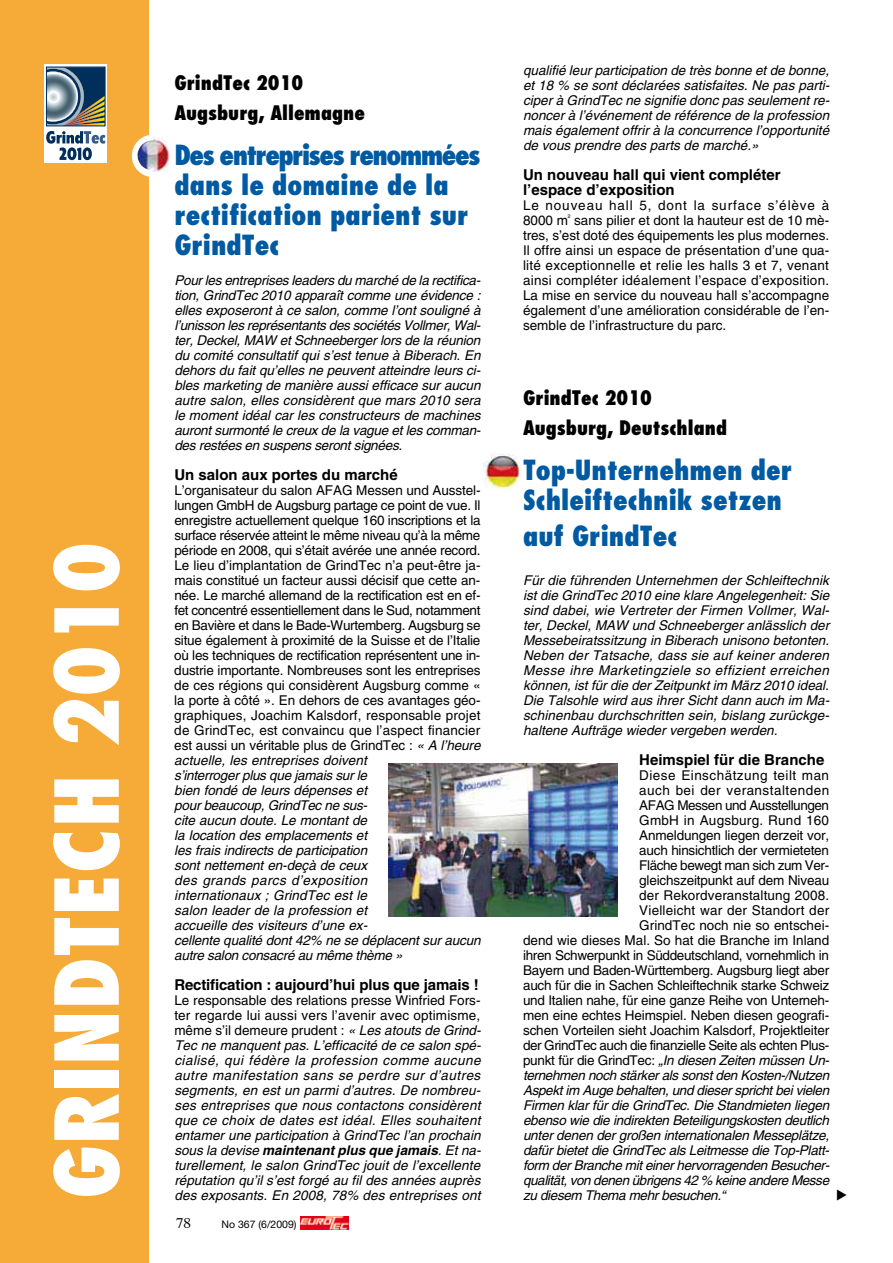
<style>
.page{position:relative;width:893px;height:1263px;background:#fff}
.page>*{position:absolute;margin:0;border:0;box-sizing:border-box;transform-origin:0 0}
.t1{font:800 condensed 85.5px "Futura";color:#fff}
.t2{font:800 condensed 27px/30px "Futura";color:#005aa2}
.t3{font:800 condensed 19.5px/30px "Futura";color:#000}
.t4{font:700 15px/15px "Helvetica";color:#000}
.t5{font:italic 13.5px/15px "Helvetica";letter-spacing:-.02em;color:#000;text-align:justify}
.t6{font:13.5px/15px "Helvetica";letter-spacing:-.01em;color:#000;text-align:justify}
.t7{font:13.5px "Helvetica";letter-spacing:-.03em;color:#000}
.t8{font:13.5px "Helvetica";letter-spacing:.035em;color:#000}
.t9{font:italic 13.5px "Helvetica";letter-spacing:.01em;color:#000}
.t10{font:13.5px "Helvetica";letter-spacing:.01em;color:#000}
.t11{font:13.5px "Helvetica";letter-spacing:.015em;color:#000}
.t12{font:13.5px "Helvetica";letter-spacing:.02em;color:#000}
.t13{font:10.5px "Helvetica Neue";color:#000}
.s1{font-style:italic}
.s2{font-style:normal}
.s3{font-weight:700}
</style>
<div class="page">
<svg style="left:300px;top:1216px;width:49px;height:13px"></svg>
<img style="left:301px;top:1216px;width:47px;height:13px">
<div style="left:0;top:0;width:149px;height:1263px;background:#f6aa37"></div>
<svg style="left:45px;top:64px;width:62px;height:99px"></svg>
<svg style="left:46px;top:69px;width:59px;height:91px;background:#80929e"></svg>
<div style="left:46px;top:67px;width:59px;height:59px;border:1px solid #002f5c"></div>
<img style="left:388px;top:763px;width:229px;height:153px">
<div style="left:132px;top:135px;width:42px;height:42px;background:#fff;border-radius:50%"></div>
<img style="left:137px;top:137px;width:32px;height:38px">
<img style="left:483px;top:453px;width:38px;height:38px;border-radius:10px">
<h1 class="t1" style="left:51px;top:1199px;width:659px;rotate:-90deg">GRINDTECH 2010</h1>
<h3 class="t3" style="left:174px;top:69px;width:192px">GrindTec 2010<br>Augsburg, Allemagne</h3>
<h2 class="t2" style="left:174px;top:142px;width:308px">Des entreprises renommées dans le domaine de la rectification parient sur<br>GrindTec</h2>
<p class="t5" style="left:174px;top:274px;width:308px">Pour les entreprises leaders du marché de la rectifica&shy;tion, GrindTec 2010 apparaît comme une évidence : elles exposeront à ce salon, comme l’ont souligné à l’unisson les représentants des sociétés Vollmer, Wal&shy;ter, Deckel, MAW et Schneeberger lors de la réunion du comité consultatif qui s’est tenue à Biberach. En dehors du fait qu’elles ne peuvent atteindre leurs ci&shy;bles marketing de manière aussi efficace sur aucun autre salon, elles considèrent que mars 2010 sera le moment idéal car les constructeurs de machines auront surmonté le creux de la vague et les comman&shy;des restées en suspens seront signées.</p>
<p class="t4" style="left:174px;top:469px;width:225px">Un salon aux portes du marché</p>
<p class="t6" style="left:174px;top:484px;width:308px;text-align:left">L’organisateur du salon AFAG Messen und Ausstel&shy;lungen GmbH de Augsburg partage ce point de vue. Il enregistre actuellement quelque 160 inscriptions et la surface réservée atteint le même niveau qu’à la même période en 2008, qui s’était avérée une année record.<br>Le lieu d’implantation de GrindTec n’a peut-être ja&shy;mais constitué un facteur aussi décisif que cette an&shy;née. Le marché allemand de la rectification est en ef&shy;fet concentré essentiellement dans le Sud, notamment en Bavière et dans le Bade-Wurtemberg. Augsburg se situe également à proximité de la Suisse et de l’Italie où les techniques de rectification représentent une in&shy;dustrie importante. Nombreuses sont les entreprises de ces régions qui considèrent Augsburg comme « la porte à côté ». En dehors de ces avantages géo&shy;graphiques, Joachim Kalsdorf, responsable projet de GrindTec, est convaincu que l’aspect financier est aussi un véritable plus de GrindTec : <span class="s1">« A l’heure actuelle, les entreprises doivent<br>s’interroger plus que jamais sur le<br>bien fondé de leurs dépenses et<br>pour beaucoup, GrindTec ne sus-<br>cite aucun doute. Le montant de<br>la location des emplacements et<br>les frais indirects de participation<br>sont nettement en-deçà de ceux<br>des grands parcs d’exposition<br>internationaux ; GrindTec est le<br>salon leader de la profession et<br>accueille des visiteurs d’une ex-<br>cellente qualité dont 42% ne se déplacent sur aucun autre salon consacré au même thème »</span></p>
<p class="t4" style="left:174px;top:979px;width:306px">Rectification : aujourd’hui plus que jamais !</p>
<p class="t5" style="left:174px;top:994px;width:308px"><span class="s2">Le responsable des relations presse Winfried Fors&shy;ter regarde lui aussi vers l’avenir avec optimisme, même s’il demeure prudent :</span> « Les atouts de Grind-Tec ne manquent pas. L’efficacité de ce salon spé&shy;cialisé, qui fédère la profession comme aucune autre manifestation sans se perdre sur d’autres segments, en est un parmi d’autres. De nombreu&shy;ses entreprises que nous contactons considèrent que ce choix de dates est idéal. Elles souhaitent entamer une participation à GrindTec l’an prochain sous la devise <span class="s3">maintenant plus que jamais</span>. Et na&shy;turellement, le salon GrindTec jouit de l’excellente réputation qu’il s’est forgé au fil des années auprès</p>
<p class="t9" style="left:174px;top:1190px;width:308px">des exposants. En 2008, 78% des entreprises ont</p>
<p class="t13" style="left:222px;top:1221px;width:77px">No 367 (6/2009)</p>
<p class="t5" style="left:523px;top:64px;width:308px">qualifié leur participation de très bonne et de bonne, et 18 % se sont déclarées satisfaites. Ne pas parti&shy;ciper à GrindTec ne signifie donc pas seulement re&shy;noncer à l’événement de référence de la profession mais également offrir à la concurrence l’opportunité de vous prendre des parts de marché.»</p>
<p class="t4" style="left:523px;top:169px;width:259px">Un nouveau hall qui vient compléter l’espace d’exposition</p>
<p class="t6" style="left:523px;top:199px;width:308px">Le nouveau hall 5, dont la surface s’élève à 8000 m<sup>²</sup> sans pilier et dont la hauteur est de 10 mè&shy;tres, s’est doté des équipements les plus modernes.<br>Il offre ainsi un espace de présentation d’une qua&shy;lité exceptionnelle et relie les halls 3 et 7, venant ainsi compléter idéalement l’espace d’exposition.<br>La mise en service du nouveau hall s’accompagne également d’une amélioration considérable de l’en&shy;semble de l’infrastructure du parc.</p>
<h3 class="t3" style="left:523px;top:384px;width:206px">GrindTec 2010<br>Augsburg, Deutschland</h3>
<h2 class="t2" style="left:523px;top:457px;width:271px">Top-Unternehmen der<br>Schleiftechnik setzen</h2>
<h2 class="t2" style="left:523px;top:523px;width:156px">auf GrindTec</h2>
<p class="t5" style="left:523px;top:574px;width:308px">Für die führenden Unternehmen der Schleiftechnik ist die GrindTec 2010 eine klare Angelegenheit: Sie sind dabei, wie Vertreter der Firmen Vollmer, Wal&shy;ter, Deckel, MAW und Schneeberger anlässlich der Messebeiratssitzung in Biberach unisono betonten.<br>Neben der Tatsache, dass sie auf keiner anderen Messe ihre Marketingziele so effizient erreichen können, ist für die der Zeitpunkt im März 2010 ideal.<br>Die Talsohle wird aus ihrer Sicht dann auch im Ma&shy;schinenbau durchschritten sein, bislang zurückge&shy;haltene Aufträge wieder vergeben werden.</p>
<p class="t4" style="left:639px;top:754px;width:187px">Heimspiel für die Branche</p>
<p class="t8" style="left:639px;top:770px;width:191px">Diese Einschätzung teilt man</p>
<p class="t8" style="left:639px;top:785px;width:191px">auch bei der veranstaltenden</p>
<p class="t7" style="left:639px;top:800px;width:191px">AFAG Messen und Ausstellungen</p>
<p class="t12" style="left:639px;top:815px;width:191px">GmbH in Augsburg. Rund 160</p>
<p class="t6" style="left:639px;top:829px;width:191px">Anmeldungen liegen derzeit vor,</p>
<p class="t6" style="left:639px;top:844px;width:191px">auch hinsichtlich der vermieteten</p>
<p class="t7" style="left:639px;top:860px;width:191px">Fläche bewegt man sich zum Ver-</p>
<p class="t6" style="left:639px;top:874px;width:191px">gleichszeitpunkt auf dem Niveau</p>
<p class="t10" style="left:639px;top:890px;width:191px">der Rekordveranstaltung 2008.</p>
<p class="t11" style="left:639px;top:905px;width:191px">Vielleicht war der Standort der</p>
<p class="t6" style="left:639px;top:919px;width:191px">GrindTec noch nie so entschei-</p>
<p class="t6" style="left:523px;top:934px;width:308px">dend wie dieses Mal. So hat die Branche im Inland</p>
<p class="t6" style="left:523px;top:949px;width:307px">ihren Schwerpunkt in Süddeutschland, vornehmlich in</p>
<p class="t6" style="left:523px;top:964px;width:308px">Bayern und Baden-Württemberg. Augsburg liegt aber</p>
<p class="t6" style="left:523px;top:979px;width:308px">auch für die in Sachen Schleiftechnik starke Schweiz</p>
<p class="t6" style="left:523px;top:994px;width:308px">und Italien nahe, für eine ganze Reihe von Unterneh-</p>
<p class="t6" style="left:523px;top:1009px;width:308px">men eine echtes Heimspiel. Neben diesen geografi-</p>
<p class="t6" style="left:523px;top:1024px;width:308px">schen Vorteilen sieht Joachim Kalsdorf, Projektleiter</p>
<p class="t7" style="left:523px;top:1040px;width:308px">der GrindTec auch die finanzielle Seite als echten Plus-</p>
<p class="t5" style="left:523px;top:1054px;width:308px"><span class="s2">punkt für die GrindTec:</span> „In diesen Zeiten müssen Un-</p>
<p class="t5" style="left:523px;top:1069px;width:308px">ternehmen noch stärker als sonst den Kosten-/Nutzen</p>
<p class="t5" style="left:523px;top:1084px;width:308px">Aspekt im Auge behalten, und dieser spricht bei vielen</p>
<p class="t5" style="left:523px;top:1099px;width:308px">Firmen klar für die GrindTec. Die Standmieten liegen</p>
<p class="t5" style="left:523px;top:1114px;width:307px">ebenso wie die indirekten Beteiligungskosten deutlich</p>
<p class="t5" style="left:523px;top:1129px;width:308px">unter denen der großen internationalen Messeplätze,</p>
<p class="t5" style="left:523px;top:1144px;width:308px">dafür bietet die GrindTec als Leitmesse die Top-Platt-</p>
<p class="t5" style="left:523px;top:1159px;width:308px">form der Branche mit einer hervorragenden Besucher-</p>
<p class="t5" style="left:523px;top:1174px;width:308px">qualität, von denen übrigens 42 % keine andere Messe</p>
<p class="t5" style="left:523px;top:1189px;width:204px">zu diesem Thema mehr besuchen.“</p>
</div>
